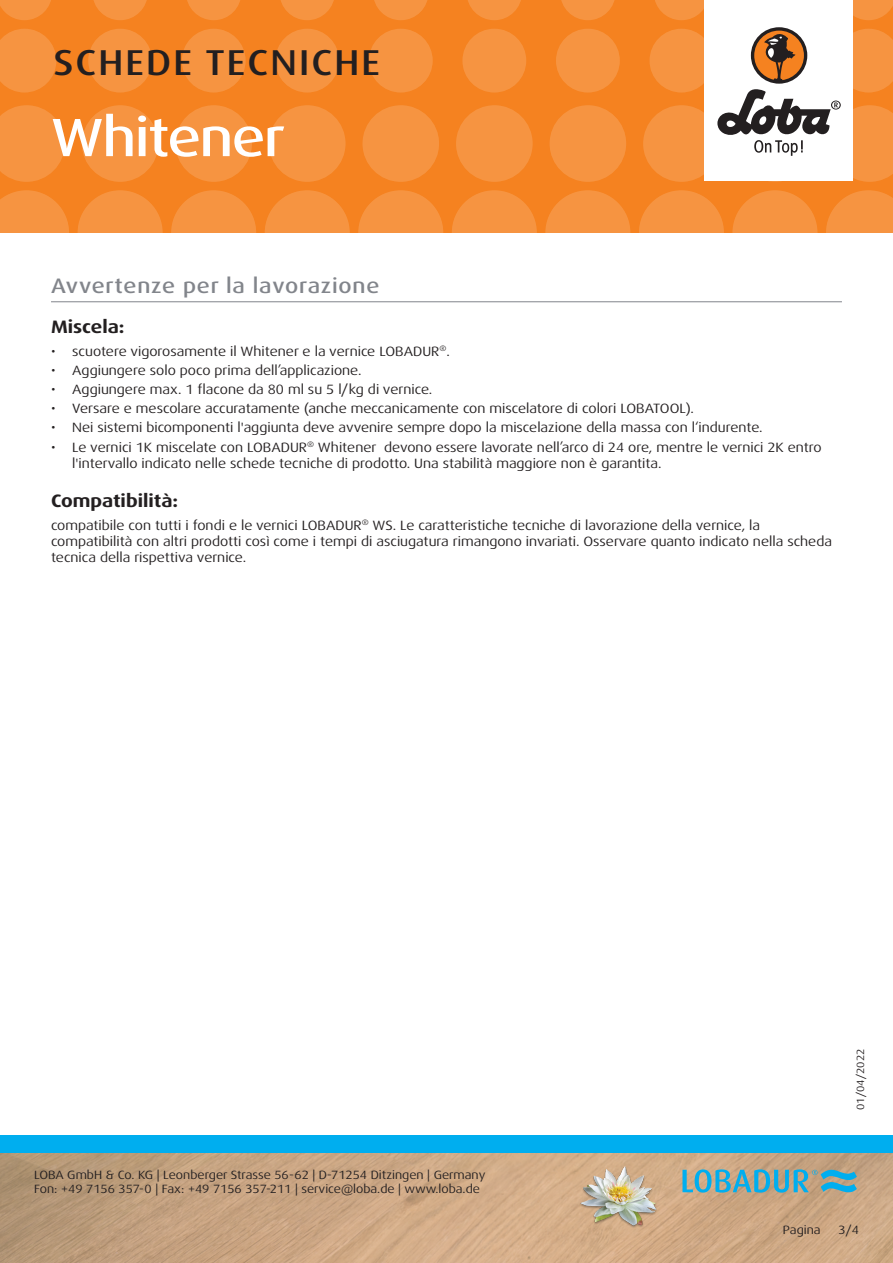
<style>
.page{position:relative;width:893px;height:1263px;background:#fff}
.page>*{position:absolute;margin:0;border:0;box-sizing:border-box;transform-origin:0 0}
.t1{font:500 expanded 54px "Dax Pro";letter-spacing:-.025em;color:#fff}
.t2{font:500 expanded 36px "Dax Pro";letter-spacing:.06em;color:#231f20}
.Titel_grau{font:500 expanded 21px "Dax Pro";letter-spacing:.04em;color:#82858b}
.t3{font:700 expanded 18px "Dax Pro";color:#231f20}
.Text{font:expanded 13.5px/16.2px "Dax Pro";color:#231f20}
.t4{font:expanded 12px/14.4px "Dax Pro";color:#231f20}
.t5{font:expanded 10.5px "Dax Pro";color:#231f20}
</style>
<div class="page">
<div style="left:0;top:0;width:893px;height:233px;background:#f58220"></div>
<svg style="left:0;top:190px;width:69px;height:43px"></svg>
<svg style="left:78px;top:190px;width:85px;height:85px;fill:#f69441"></svg>
<svg style="left:171px;top:190px;width:85px;height:85px;fill:#f69441"></svg>
<svg style="left:265px;top:190px;width:85px;height:85px;fill:#f69441"></svg>
<svg style="left:358px;top:190px;width:85px;height:85px;fill:#f69441"></svg>
<svg style="left:545px;top:190px;width:85px;height:85px;fill:#f69441"></svg>
<svg style="left:452px;top:190px;width:85px;height:85px;fill:#f69441"></svg>
<svg style="left:732px;top:190px;width:85px;height:85px;fill:#f69441"></svg>
<svg style="left:639px;top:190px;width:85px;height:85px;fill:#f69441"></svg>
<svg style="left:826px;top:190px;width:67px;height:43px"></svg>
<svg style="left:0;top:105px;width:65px;height:77px"></svg>
<svg style="left:82px;top:105px;width:76px;height:77px"></svg>
<svg style="left:175px;top:105px;width:77px;height:77px"></svg>
<svg style="left:269px;top:105px;width:76px;height:77px"></svg>
<svg style="left:456px;top:105px;width:77px;height:77px"></svg>
<svg style="left:362px;top:105px;width:77px;height:77px"></svg>
<svg style="left:550px;top:105px;width:76px;height:77px"></svg>
<svg style="left:0;top:29px;width:56px;height:63px"></svg>
<svg style="left:182px;top:29px;width:64px;height:63px"></svg>
<svg style="left:88px;top:29px;width:64px;height:63px"></svg>
<svg style="left:275px;top:29px;width:64px;height:63px"></svg>
<svg style="left:462px;top:29px;width:64px;height:63px"></svg>
<svg style="left:369px;top:29px;width:64px;height:63px"></svg>
<svg style="left:556px;top:29px;width:64px;height:63px"></svg>
<svg style="left:0;top:0;width:51px;height:20px"></svg>
<svg style="left:187px;top:0;width:53px;height:20px"></svg>
<svg style="left:468px;top:0;width:53px;height:20px"></svg>
<svg style="left:655px;top:0;width:49px;height:20px"></svg>
<svg style="left:93px;top:0;width:54px;height:20px"></svg>
<svg style="left:374px;top:0;width:54px;height:20px"></svg>
<svg style="left:281px;top:0;width:53px;height:20px"></svg>
<svg style="left:561px;top:0;width:54px;height:20px"></svg>
<svg style="left:853px;top:0;width:40px;height:20px"></svg>
<img style="left:0;top:1152px;width:893px;height:111px">
<div style="left:0;top:1135px;width:893px;height:17px;background:#00aeef"></div>
<div style="left:704px;top:0;width:149px;height:181px;background:#fff"></div>
<svg style="left:643px;top:29px;width:250px;height:153px"></svg>
<img style="left:578px;top:1161px;width:82px;height:81px">
<svg style="left:682px;top:1169px;width:175px;height:24px"></svg>
<hr style="left:51px;top:301px;width:791px;height:1px;background:#82858b">
<h2 class="t2" style="left:53px;top:40px;width:328px">SCHEDE TECNICHE</h2>
<p class="t1" style="left:51px;top:103px;width:235px">Whitener</p>
<p class="Titel_grau" style="left:51px;top:272px;width:330px">Avvertenze per la lavorazione</p>
<p class="t3" style="left:51px;top:315px;width:75px">Miscela:</p>
<p class="Text" style="left:51px;top:343px;width:400px">• scuotere vigorosamente il Whitener e la vernice LOBADUR<sup>®</sup>.</p>
<p class="Text" style="left:51px;top:362px;width:312px">• Aggiungere solo poco prima dell’applicazione.</p>
<p class="Text" style="left:51px;top:381px;width:383px">• Aggiungere max. 1 flacone da 80 ml su 5 l/kg di vernice.</p>
<p class="Text" style="left:51px;top:400px;width:645px">• Versare e mescolare accuratamente (anche meccanicamente con miscelatore di colori LOBATOOL).</p>
<p class="Text" style="left:51px;top:420px;width:713px">• Nei sistemi bicomponenti l'aggiunta deve avvenire sempre dopo la miscelazione della massa con l‘indurente.</p>
<p class="Text" style="left:72px;top:439px;width:751px;text-indent:-21px">• Le vernici 1K miscelate con LOBADUR<sup>®</sup> Whitener devono essere lavorate nell’arco di 24 ore, mentre le vernici 2K entro l'intervallo indicato nelle schede tecniche di prodotto. Una stabilità maggiore non è garantita.</p>
<p class="t3" style="left:51px;top:489px;width:129px">Compatibilità:</p>
<p class="Text" style="left:51px;top:517px;width:782px">compatibile con tutti i fondi e le vernici LOBADUR<sup>®</sup> WS. Le caratteristiche tecniche di lavorazione della vernice, la compatibilità con altri prodotti così come i tempi di asciugatura rimangono invariati. Osservare quanto indicato nella scheda tecnica della rispettiva vernice.</p>
<p class="t4" style="left:34px;top:1167px;width:453px">LOBA GmbH &amp; Co. KG | Leonberger Strasse 56-62 | D-71254 Ditzingen | Germany<br>Fon: +49 7156 357-0 | Fax: +49 7156 357-211 | service@loba.de | www.loba.de</p>
<p class="t5" style="left:854px;top:1110px;width:63px;rotate:-90deg">01/04/2022</p>
<p class="t4" style="left:783px;top:1223px;width:39px">Pagina</p>
<p class="t4" style="left:838px;top:1223px;width:22px">3/4</p>
</div>
